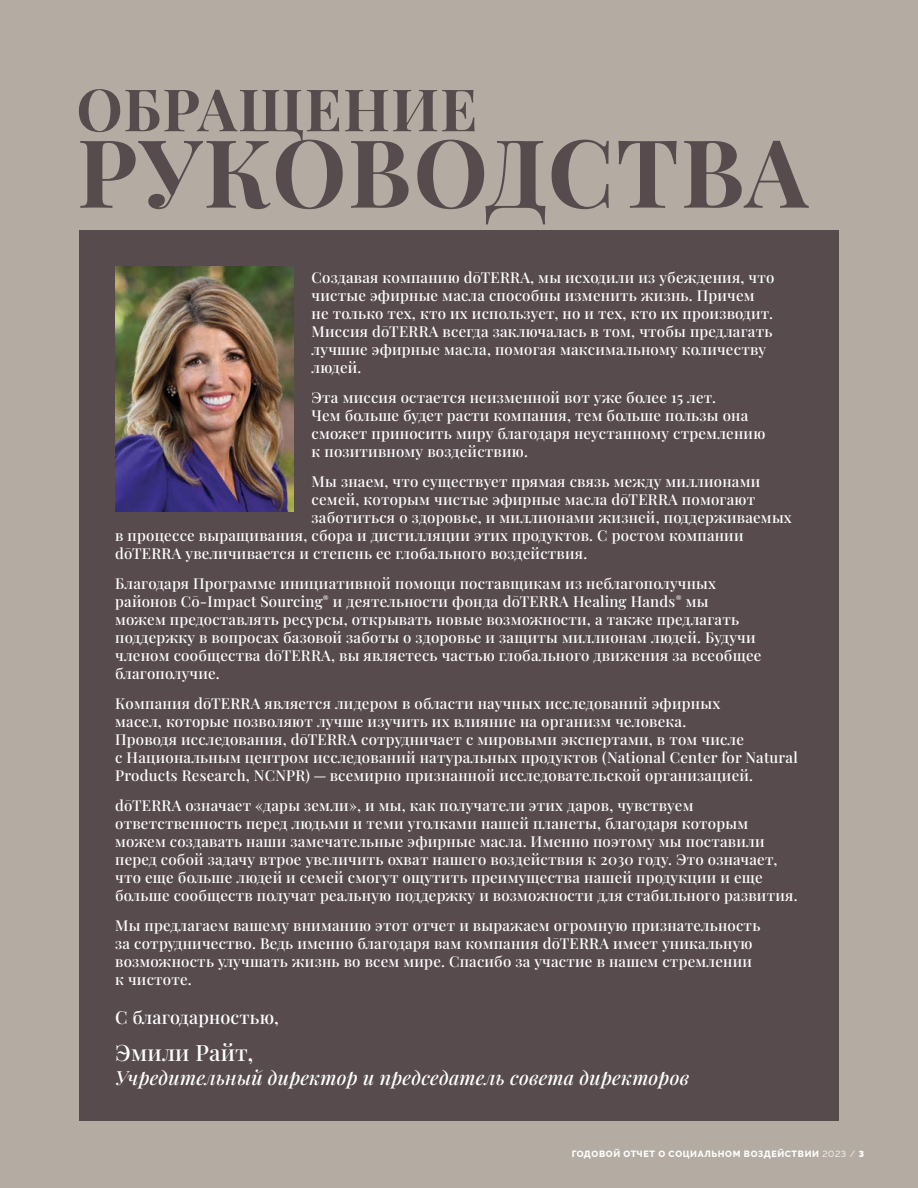
<style>
.page{position:relative;width:918px;height:1188px;background:#b4aca2}
.page>*{position:absolute;margin:0;border:0;box-sizing:border-box;transform-origin:0 0}
.t1{font:94.5px "Playfair Display";letter-spacing:.015em;color:#574b4e}
.t2{font:58.5px "Playfair Display";letter-spacing:.02em;color:#574b4e}
.t3{font:22.5px "Playfair Display";letter-spacing:.01em;color:#fff}
.t4{font:italic 19.5px "Playfair Display";letter-spacing:.01em;color:#fff}
.t5{font:18px "Playfair Display";letter-spacing:.01em;color:#fff}
.t6{font:15px/18px "Playfair Display";letter-spacing:.015em;color:#fff}
.t7{font:800 9px "Raleway";letter-spacing:.07em;color:#fff}
.s1{font-weight:100}
</style>
<div class="page">
<div style="left:79px;top:230px;width:760px;height:891px;background:#574b4e"></div>
<img style="left:115px;top:266px;width:179px;height:245px">
<h2 class="t2" style="left:76px;top:64px;width:402px">ОБРАЩЕНИЕ</h2>
<h1 class="t1" style="left:77px;top:98px;width:733px">РУКОВОДСТВА</h1>
<p class="t6" style="left:312px;top:267px;width:464px">Создавая компанию dōTERRA, мы исходили из убеждения, что чистые эфирные масла способны изменить жизнь. Причем не только тех, кто их использует, но и тех, кто их производит.<br>Миссия dōTERRA всегда заключалась в том, чтобы предлагать лучшие эфирные масла, помогая максимальному количеству людей.</p>
<p class="t6" style="left:312px;top:387px;width:455px">Эта миссия остается неизменной вот уже более 15 лет.<br>Чем больше будет расти компания, тем больше пользы она сможет приносить миру благодаря неустанному стремлению к позитивному воздействию.</p>
<p class="t6" style="left:312px;top:471px;width:450px">Мы знаем, что существует прямая связь между миллионами</p>
<p class="t6" style="left:312px;top:489px;width:445px">семей, которым чистые эфирные масла dōTERRA помогают</p>
<p class="t6" style="left:312px;top:507px;width:482px">заботиться о здоровье, и миллионами жизней, поддерживаемых</p>
<p class="t6" style="left:115px;top:525px;width:630px">в процессе выращивания, сбора и дистилляции этих продуктов. С ростом компании</p>
<p class="t6" style="left:115px;top:543px;width:474px">dōTERRA увеличивается и степень ее глобального воздействия.</p>
<p class="t6" style="left:115px;top:573px;width:648px">Благодаря Программе инициативной помощи поставщикам из неблагополучных районов Cō-Impact Sourcing<sup>®</sup> и деятельности фонда dōTERRA Healing Hands<sup>®</sup> мы можем предоставлять ресурсы, открывать новые возможности, а также предлагать поддержку в вопросах базовой заботы о здоровье и защиты миллионам людей. Будучи членом сообщества dōTERRA, вы являетесь частью глобального движения за всеобщее благополучие.</p>
<p class="t6" style="left:115px;top:693px;width:684px">Компания dōTERRA является лидером в области научных исследований эфирных<br>масел, которые позволяют лучше изучить их влияние на организм человека.<br>Проводя исследования, dōTERRA сотрудничает с мировыми экспертами, в том числе<br>с Национальным центром исследований натуральных продуктов (National Center for Natural Products Research, NCNPR) — всемирно признанной исследовательской организацией.</p>
<p class="t6" style="left:115px;top:795px;width:684px">dōTERRA означает «дары земли», и мы, как получатели этих даров, чувствуем ответственность перед людьми и теми уголками нашей планеты, благодаря которым можем создавать наши замечательные эфирные масла. Именно поэтому мы поставили перед собой задачу втрое увеличить охват нашего воздействия к 2030 году. Это означает, что еще больше людей и семей смогут ощутить преимущества нашей продукции и еще больше сообществ получат реальную поддержку и возможности для стабильного развития.</p>
<p class="t6" style="left:115px;top:915px;width:647px">Мы предлагаем вашему вниманию этот отчет и выражаем огромную признательность за сотрудничество. Ведь именно благодаря вам компания dōTERRA имеет уникальную возможность улучшать жизнь во всем мире. Спасибо за участие в нашем стремлении к чистоте.</p>
<p class="t5" style="left:115px;top:1003px;width:165px">С благодарностью,</p>
<h3 class="t3" style="left:115px;top:1035px;width:140px">Эмили Райт,</h3>
<h3 class="t4" style="left:115px;top:1062px;width:576px">Учредительный директор и председатель совета директоров</h3>
<p class="t7" style="left:572px;top:1149px;width:294px">ГОДОВОЙ ОТЧЕТ О СОЦИАЛЬНОМ ВОЗДЕЙСТВИИ <span class="s1">2023 / 3</span></p>
</div>
